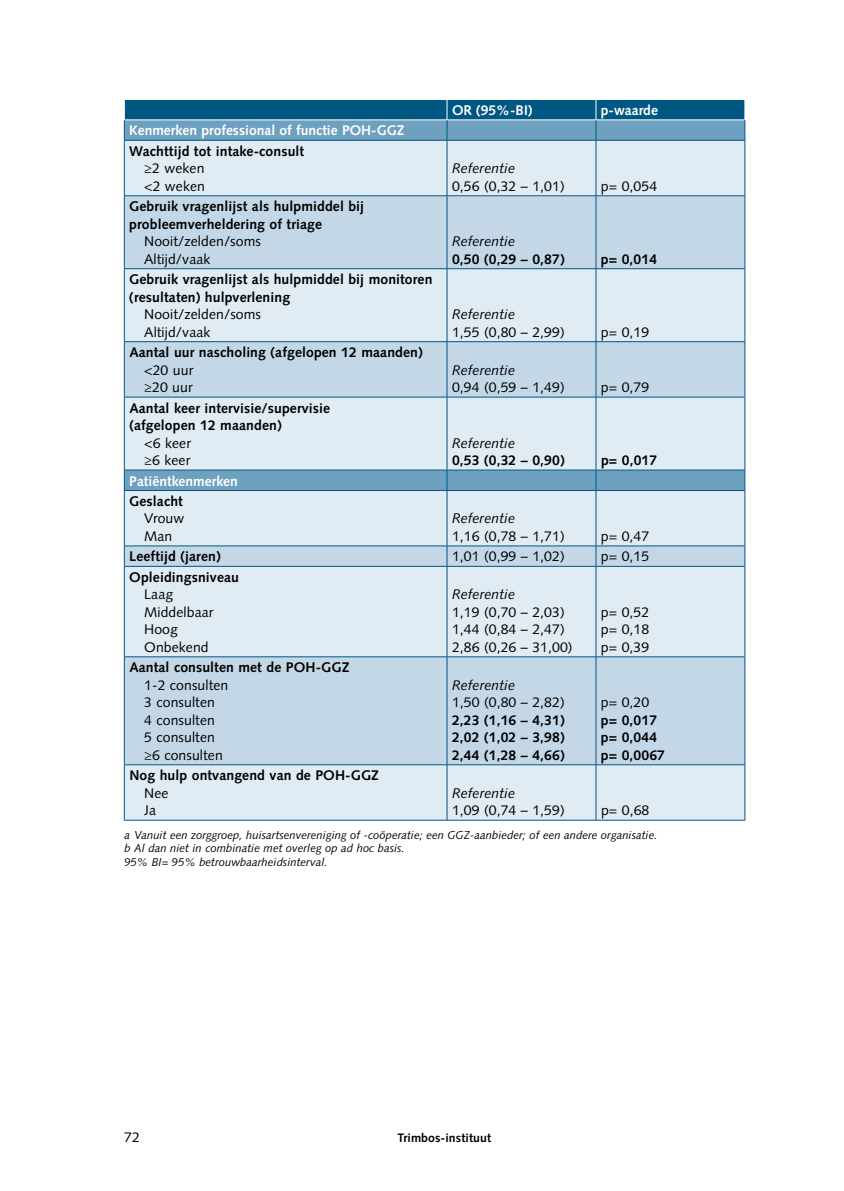
<style>
.page{position:relative;width:844px;height:1191px;background:#fff}
.page>*{position:absolute;margin:0;border:0;box-sizing:border-box;transform-origin:0 0}
.t1{font:700 14px/17.5px "Syntax LT Std";letter-spacing:.005em;color:#000}
.t2{font:14px/17.5px "Syntax LT Std";letter-spacing:.005em;color:#000}
.t3{font:italic 14px "Syntax LT Std";letter-spacing:.005em;color:#000}
.t4{font:700 14px "Syntax LT Std";color:#fff}
.t5{font:700 12.25px "Syntax";letter-spacing:.005em;color:#000}
.t6{font:italic 11.38px/13.7px "Syntax LT Std";color:#000}
</style>
<div class="page">
<div style="left:125px;top:141px;width:619px;height:679px;background:#e1ebf4"></div>
<svg style="left:125px;top:196px;width:619px;height:568px;background:#cedeeb"></svg>
<svg style="left:124px;top:99px;width:621px;height:41px;background:#4182a5"></svg>
<hr style="left:124px;top:140px;width:323px;height:1px;background:#005781">
<hr style="left:124px;top:140px;width:1px;height:55px;background:#005781">
<hr style="left:447px;top:140px;width:148px;height:1px;background:#005781">
<hr style="left:446px;top:140px;width:1px;height:55px;background:#005781">
<hr style="left:595px;top:140px;width:150px;height:1px;background:#005781">
<hr style="left:595px;top:140px;width:1px;height:55px;background:#005781">
<hr style="left:744px;top:140px;width:1px;height:55px;background:#005781">
<hr style="left:124px;top:195px;width:323px;height:1px;background:#005781">
<hr style="left:124px;top:196px;width:1px;height:72px;background:#005781">
<hr style="left:447px;top:195px;width:148px;height:1px;background:#005781">
<hr style="left:446px;top:196px;width:1px;height:72px;background:#005781">
<hr style="left:595px;top:195px;width:150px;height:1px;background:#005781">
<hr style="left:595px;top:196px;width:1px;height:72px;background:#005781">
<hr style="left:744px;top:196px;width:1px;height:72px;background:#005781">
<hr style="left:124px;top:268px;width:323px;height:1px;background:#005781">
<hr style="left:124px;top:269px;width:1px;height:72px;background:#005781">
<hr style="left:447px;top:268px;width:148px;height:1px;background:#005781">
<hr style="left:446px;top:269px;width:1px;height:72px;background:#005781">
<hr style="left:595px;top:268px;width:150px;height:1px;background:#005781">
<hr style="left:595px;top:269px;width:1px;height:72px;background:#005781">
<hr style="left:744px;top:269px;width:1px;height:72px;background:#005781">
<hr style="left:124px;top:341px;width:323px;height:1px;background:#005781">
<hr style="left:124px;top:342px;width:1px;height:55px;background:#005781">
<hr style="left:447px;top:341px;width:148px;height:1px;background:#005781">
<hr style="left:446px;top:342px;width:1px;height:55px;background:#005781">
<hr style="left:595px;top:341px;width:150px;height:1px;background:#005781">
<hr style="left:595px;top:342px;width:1px;height:55px;background:#005781">
<hr style="left:744px;top:342px;width:1px;height:55px;background:#005781">
<hr style="left:124px;top:397px;width:323px;height:1px;background:#005781">
<hr style="left:124px;top:397px;width:1px;height:73px;background:#005781">
<hr style="left:447px;top:397px;width:148px;height:1px;background:#005781">
<hr style="left:446px;top:397px;width:1px;height:73px;background:#005781">
<hr style="left:595px;top:397px;width:150px;height:1px;background:#005781">
<hr style="left:595px;top:397px;width:1px;height:73px;background:#005781">
<hr style="left:744px;top:397px;width:1px;height:73px;background:#005781">
<hr style="left:124px;top:470px;width:323px;height:1px;background:#005781">
<svg style="left:124px;top:470px;width:1px;height:20px"></svg>
<hr style="left:447px;top:470px;width:148px;height:1px;background:#005781">
<svg style="left:446px;top:470px;width:1px;height:20px"></svg>
<hr style="left:595px;top:470px;width:150px;height:1px;background:#005781">
<svg style="left:595px;top:470px;width:1px;height:20px"></svg>
<svg style="left:744px;top:470px;width:1px;height:20px"></svg>
<hr style="left:124px;top:490px;width:323px;height:1px;background:#005781">
<hr style="left:124px;top:491px;width:1px;height:55px;background:#005781">
<hr style="left:447px;top:490px;width:148px;height:1px;background:#005781">
<hr style="left:446px;top:491px;width:1px;height:55px;background:#005781">
<hr style="left:595px;top:490px;width:150px;height:1px;background:#005781">
<hr style="left:595px;top:491px;width:1px;height:55px;background:#005781">
<hr style="left:744px;top:491px;width:1px;height:55px;background:#005781">
<hr style="left:124px;top:545px;width:323px;height:1px;background:#005781">
<svg style="left:124px;top:546px;width:1px;height:20px"></svg>
<hr style="left:447px;top:545px;width:148px;height:1px;background:#005781">
<svg style="left:446px;top:546px;width:1px;height:20px"></svg>
<hr style="left:595px;top:545px;width:150px;height:1px;background:#005781">
<svg style="left:595px;top:546px;width:1px;height:20px"></svg>
<svg style="left:744px;top:546px;width:1px;height:20px"></svg>
<hr style="left:124px;top:566px;width:323px;height:1px;background:#005781">
<hr style="left:124px;top:566px;width:1px;height:90px;background:#005781">
<hr style="left:447px;top:566px;width:148px;height:1px;background:#005781">
<hr style="left:446px;top:566px;width:1px;height:90px;background:#005781">
<hr style="left:595px;top:566px;width:150px;height:1px;background:#005781">
<hr style="left:595px;top:566px;width:1px;height:90px;background:#005781">
<hr style="left:744px;top:566px;width:1px;height:90px;background:#005781">
<hr style="left:124px;top:656px;width:323px;height:1px;background:#005781">
<hr style="left:124px;top:657px;width:1px;height:107px;background:#005781">
<hr style="left:447px;top:656px;width:148px;height:1px;background:#005781">
<hr style="left:446px;top:657px;width:1px;height:107px;background:#005781">
<hr style="left:595px;top:656px;width:150px;height:1px;background:#005781">
<hr style="left:595px;top:657px;width:1px;height:107px;background:#005781">
<hr style="left:744px;top:657px;width:1px;height:107px;background:#005781">
<hr style="left:124px;top:764px;width:323px;height:1px;background:#005781">
<hr style="left:124px;top:765px;width:1px;height:55px;background:#005781">
<hr style="left:447px;top:764px;width:148px;height:1px;background:#005781">
<hr style="left:446px;top:765px;width:1px;height:55px;background:#005781">
<hr style="left:595px;top:764px;width:150px;height:1px;background:#005781">
<hr style="left:595px;top:765px;width:1px;height:55px;background:#005781">
<hr style="left:744px;top:765px;width:1px;height:55px;background:#005781">
<hr style="left:124px;top:820px;width:323px;height:1px;background:#005781">
<hr style="left:447px;top:820px;width:148px;height:1px;background:#005781">
<hr style="left:595px;top:820px;width:150px;height:1px;background:#005781">
<p class="t4" style="left:452px;top:102px;width:82px">OR (95%-BI)</p>
<p class="t4" style="left:600px;top:102px;width:58px">p-waarde</p>
<p class="t4" style="left:129px;top:122px;width:276px">Kenmerken professional of functie POH-GGZ</p>
<p class="t1" style="left:129px;top:142px;width:176px">Wachttijd tot intake-consult</p>
<p class="t2" style="left:144px;top:160px;width:62px">≥2 weken &lt;2 weken</p>
<p class="t3" style="left:452px;top:160px;width:65px">Referentie</p>
<p class="t2" style="left:452px;top:177px;width:114px">0,56 (0,32 – 1,01)</p>
<p class="t2" style="left:600px;top:177px;width:58px">p= 0,054</p>
<p class="t1" style="left:129px;top:198px;width:236px">Gebruik vragenlijst als hulpmiddel bij probleemverheldering of triage</p>
<p class="t2" style="left:144px;top:233px;width:118px">Nooit/zelden/soms<br>Altijd/vaak</p>
<p class="t3" style="left:452px;top:233px;width:65px">Referentie</p>
<p class="t1" style="left:452px;top:250px;width:114px">0,50 (0,29 – 0,87)</p>
<p class="t1" style="left:600px;top:250px;width:58px">p= 0,014</p>
<p class="t1" style="left:129px;top:271px;width:304px">Gebruik vragenlijst als hulpmiddel bij monitoren (resultaten) hulpverlening</p>
<p class="t2" style="left:144px;top:306px;width:118px">Nooit/zelden/soms<br>Altijd/vaak</p>
<p class="t3" style="left:452px;top:306px;width:65px">Referentie</p>
<p class="t2" style="left:452px;top:323px;width:114px">1,55 (0,80 – 2,99)</p>
<p class="t2" style="left:600px;top:323px;width:50px">p= 0,19</p>
<p class="t1" style="left:129px;top:344px;width:295px">Aantal uur nascholing (afgelopen 12 maanden)</p>
<p class="t2" style="left:144px;top:361px;width:51px">&lt;20 uur ≥20 uur</p>
<p class="t3" style="left:452px;top:361px;width:65px">Referentie</p>
<p class="t2" style="left:452px;top:378px;width:114px">0,94 (0,59 – 1,49)</p>
<p class="t2" style="left:601px;top:378px;width:50px">p= 0,79</p>
<p class="t1" style="left:129px;top:399px;width:202px">Aantal keer intervisie/supervisie (afgelopen 12 maanden)</p>
<p class="t2" style="left:144px;top:434px;width:48px">&lt;6 keer ≥6 keer</p>
<p class="t3" style="left:452px;top:434px;width:65px">Referentie</p>
<p class="t1" style="left:452px;top:451px;width:114px">0,53 (0,32 – 0,90)</p>
<p class="t1" style="left:601px;top:451px;width:58px">p= 0,017</p>
<p class="t4" style="left:129px;top:472px;width:110px">Patiëntkenmerken</p>
<p class="t1" style="left:129px;top:492px;width:55px">Geslacht</p>
<p class="t2" style="left:144px;top:510px;width:42px">Vrouw<br>Man</p>
<p class="t3" style="left:452px;top:510px;width:65px">Referentie</p>
<p class="t2" style="left:452px;top:527px;width:114px">1,16 (0,78 – 1,71)</p>
<p class="t2" style="left:600px;top:527px;width:50px">p= 0,47</p>
<p class="t1" style="left:129px;top:548px;width:93px">Leeftijd (jaren)</p>
<p class="t2" style="left:452px;top:548px;width:114px">1,01 (0,99 – 1,02)</p>
<p class="t2" style="left:600px;top:548px;width:50px">p= 0,15</p>
<p class="t1" style="left:129px;top:568px;width:111px">Opleidingsniveau</p>
<p class="t2" style="left:144px;top:586px;width:71px">Laag<br>Middelbaar<br>Hoog<br>Onbekend</p>
<p class="t3" style="left:452px;top:586px;width:65px">Referentie</p>
<p class="t2" style="left:452px;top:603px;width:122px">1,19 (0,70 – 2,03)<br>1,44 (0,84 – 2,47)<br>2,86 (0,26 – 31,00)</p>
<p class="t2" style="left:600px;top:603px;width:50px;text-align:justify">p= 0,52 p= 0,18 p= 0,39</p>
<p class="t1" style="left:129px;top:659px;width:221px">Aantal consulten met de POH-GGZ</p>
<p class="t2" style="left:144px;top:676px;width:86px">1-2 consulten<br>3 consulten<br>4 consulten<br>5 consulten ≥6 consulten</p>
<p class="t3" style="left:452px;top:676px;width:65px">Referentie</p>
<p class="t2" style="left:452px;top:693px;width:114px">1,50 (0,80 – 2,82)</p>
<p class="t1" style="left:452px;top:711px;width:114px;text-align:justify">2,23 (1,16 – 4,31)<br>2,02 (1,02 – 3,98)<br>2,44 (1,28 – 4,66)</p>
<p class="t2" style="left:601px;top:693px;width:50px">p= 0,20</p>
<p class="t1" style="left:601px;top:711px;width:66px">p= 0,017 p= 0,044 p= 0,0067</p>
<p class="t1" style="left:129px;top:766px;width:251px">Nog hulp ontvangend van de POH-GGZ</p>
<p class="t2" style="left:144px;top:784px;width:26px">Nee<br>Ja</p>
<p class="t3" style="left:452px;top:784px;width:65px">Referentie</p>
<p class="t2" style="left:452px;top:801px;width:114px">1,09 (0,74 – 1,59)</p>
<p class="t2" style="left:601px;top:801px;width:50px">p= 0,68</p>
<p class="t6" style="left:124px;top:828px;width:534px">a Vanuit een zorggroep, huisartsenvereniging of -coöperatie; een GGZ-aanbieder; of een andere organisatie. b Al dan niet in combinatie met overleg op ad hoc basis.<br>95% BI= 95% betrouwbaarheidsinterval.</p>
<p class="t2" style="left:124px;top:1128px;width:17px">72</p>
<p class="t5" style="left:397px;top:1131px;width:95px">Trimbos-instituut</p>
</div>
